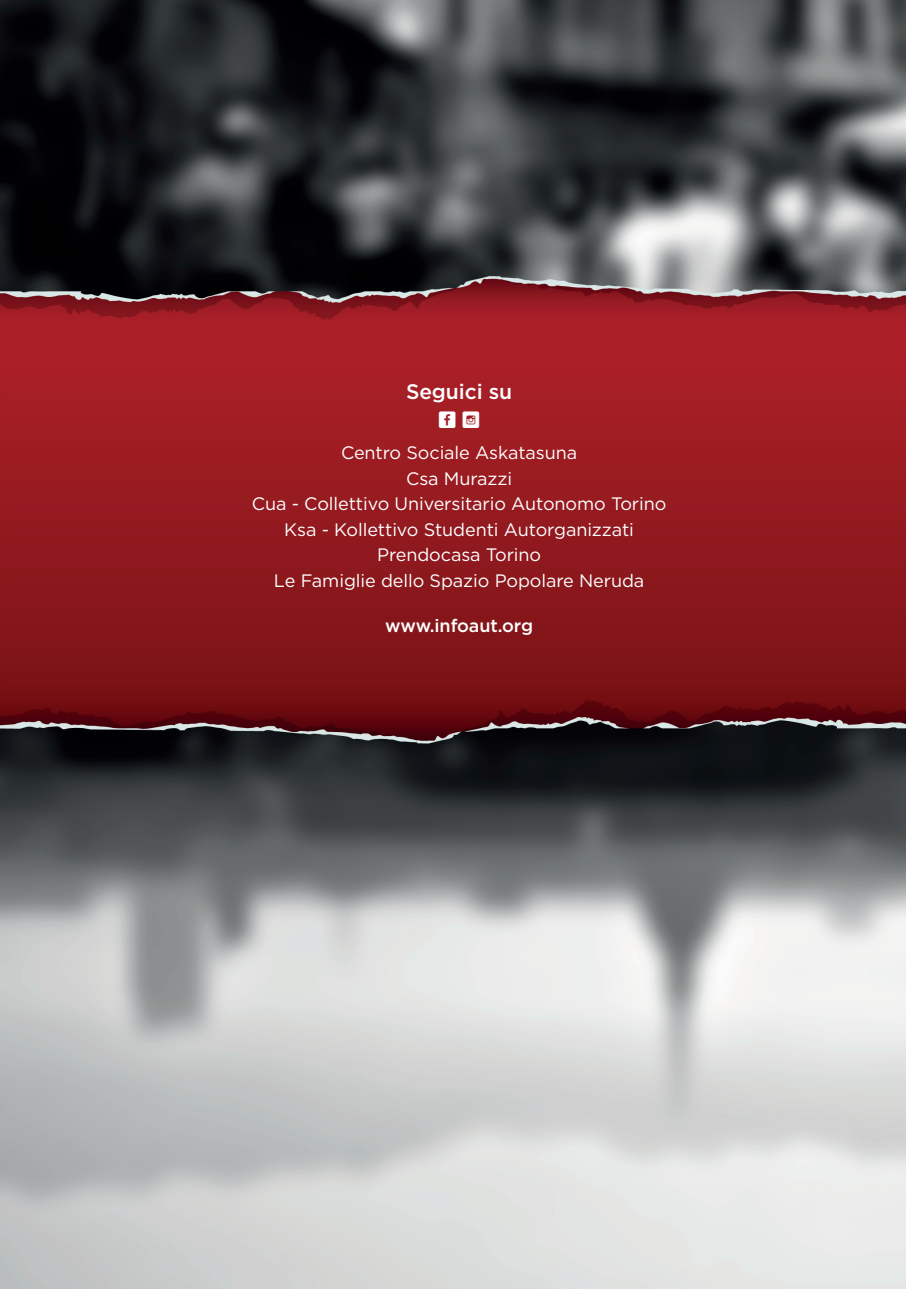
<style>
.page{position:relative;width:906px;height:1289px;background:#fff}
.page>*{position:absolute;margin:0;border:0;box-sizing:border-box;transform-origin:0 0}
.t1{font:24px "Social Shapes";color:#fff}
.t2{font:500 21px "Gotham";letter-spacing:-.005em;color:#fff}
.t3{font:18px "Gotham";letter-spacing:-.005em;color:#fff}
.t4{font:500 18px "Gotham";letter-spacing:-.005em;color:#fff}
</style>
<div class="page">
<img style="left:0;top:0;width:906px;height:1288px">
<p class="t2" style="left:406px;top:378px;width:108px">Seguici su</p>
<p class="t1" style="left:438px;top:405px;width:43px">M P</p>
<p class="t3" style="left:341px;top:441px;width:238px">Centro Sociale Askatasuna</p>
<p class="t3" style="left:406px;top:466px;width:107px">Csa Murazzi</p>
<p class="t3" style="left:252px;top:492px;width:416px">Cua - Collettivo Universitario Autonomo Torino</p>
<p class="t3" style="left:284px;top:517px;width:351px">Ksa - Kollettivo Studenti Autorganizzati</p>
<p class="t3" style="left:377px;top:543px;width:166px">Prendocasa Torino</p>
<p class="t3" style="left:274px;top:568px;width:372px">Le Famiglie dello Spazio Popolare Neruda</p>
<p class="t4" style="left:385px;top:613px;width:149px">www.infoaut.org</p>
</div>
